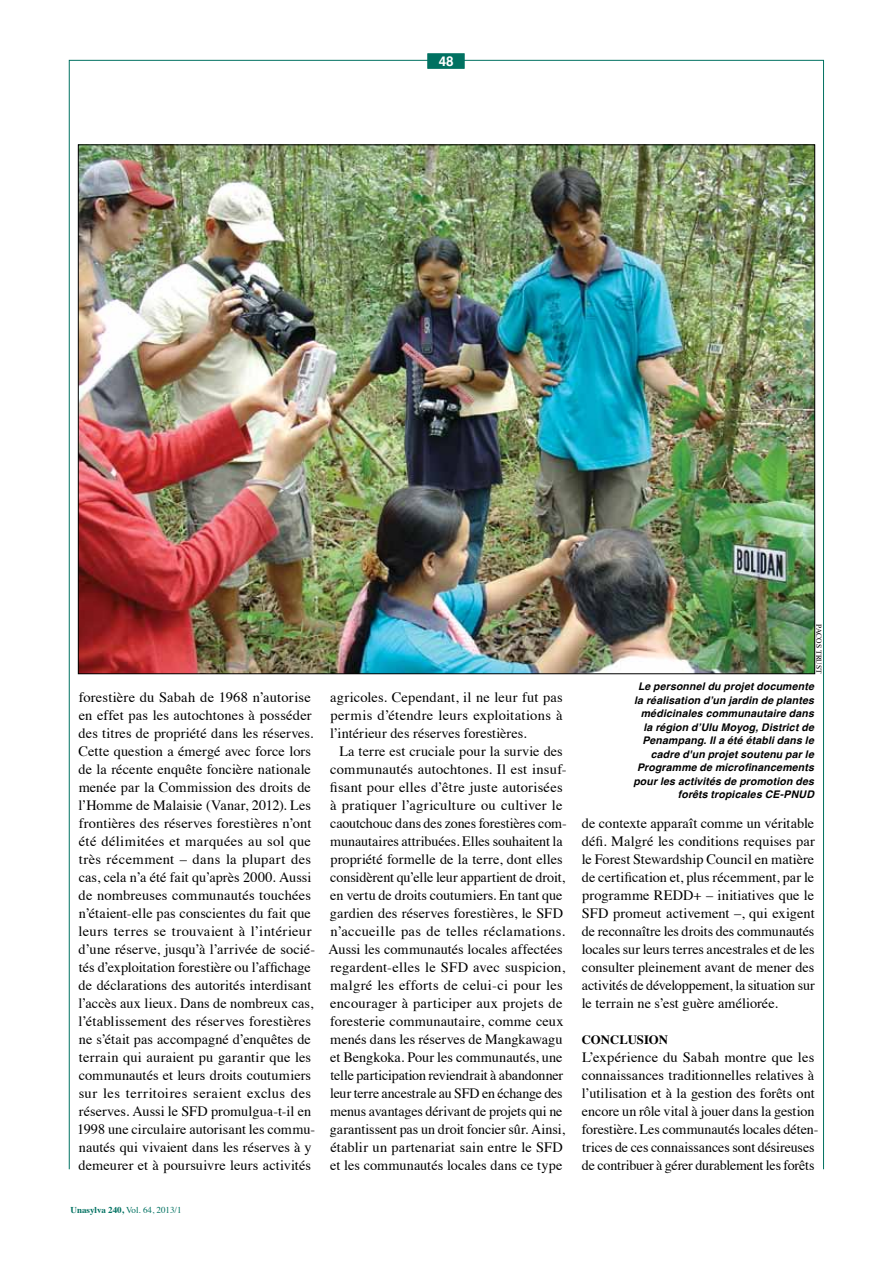
<style>
.page{position:relative;width:893px;height:1263px;background:#fff}
.page>*{position:absolute;margin:0;border:0;box-sizing:border-box;transform-origin:0 0}
.t1{font:14.25px/18px "Times";letter-spacing:.005em;color:#000}
.t2{font:700 13.5px "Helvetica";color:#fff}
.t3{font:700 12.75px "Times";color:#000}
.t4{font:italic 700 10.5px/13.5px "Helvetica";letter-spacing:.015em;color:#000;text-align:right}
.t5{font:9px "Times";color:#007161}
.t6{font:7.5px "Times";letter-spacing:.005em;color:#000}
.s1{font-weight:700}
</style>
<div class="page">
<div style="left:428px;top:54px;width:36px;height:15px;background:#007161;border:1px solid #007161"></div>
<img style="left:80px;top:147px;width:733px;height:525px">
<p class="t2" style="left:439px;top:50px;width:17px">48</p>
<p class="t1" style="left:77px;top:687px;width:239px">forestière du Sabah de 1968 n’autorise en effet pas les autochtones à posséder des titres de propriété dans les réserves.<br>Cette question a émergé avec force lors de la récente enquête foncière nationale menée par la Commission des droits de l’Homme de Malaisie (Vanar, 2012). Les frontières des réserves forestières n’ont été délimitées et marquées au sol que très récemment – dans la plupart des cas, cela n’a été fait qu’après 2000. Aussi de nombreuses communautés touchées n’étaient-elle pas conscientes du fait que leurs terres se trouvaient à l’intérieur d’une réserve, jusqu’à l’arrivée de socié&shy;tés d’exploitation forestière ou l’affichage de déclarations des autorités interdisant l’accès aux lieux. Dans de nombreux cas, l’établissement des réserves forestières ne s’était pas accompagné d’enquêtes de terrain qui auraient pu garantir que les communautés et leurs droits coutumiers sur les territoires seraient exclus des réserves. Aussi le SFD promulgua-t-il en 1998 une circulaire autorisant les commu&shy;nautés qui vivaient dans les réserves à y demeurer et à poursuivre leurs activités</p>
<p class="t1" style="left:330px;top:687px;width:234px;text-align:justify">agricoles. Cependant, il ne leur fut pas permis d’étendre leurs exploitations à l’intérieur des réserves forestières.</p>
<p class="t1" style="left:328px;top:741px;width:240px;text-align:center">La terre est cruciale pour la survie des communautés autochtones. Il est insuf&shy;fisant pour elles d’être juste autorisées à pratiquer l’agriculture ou cultiver le caoutchouc dans des zones forestières com&shy;munautaires attribuées. Elles souhaitent la propriété formelle de la terre, dont elles considèrent qu’elle leur appartient de droit, en vertu de droits coutumiers. En tant que gardien des réserves forestières, le SFD n’accueille pas de telles réclamations.<br>Aussi les communautés locales affectées regardent-elles le SFD avec suspicion, malgré les efforts de celui-ci pour les encourager à participer aux projets de foresterie communautaire, comme ceux menés dans les réserves de Mangkawagu et Bengkoka. Pour les communautés, une telle participation reviendrait à abandonner leur terre ancestrale au SFD en échange des menus avantages dérivant de projets qui ne garantissent pas un droit foncier sûr. Ainsi, établir un partenariat sain entre le SFD et les communautés locales dans ce type</p>
<p class="t5" style="left:71px;top:1201px;width:113px"><span class="s1">Unasylva 240,</span> Vol. 64, 2013/1</p>
<p class="t6" style="left:826px;top:624px;width:51px;rotate:90deg">PACOS TRUST</p>
<p class="t4" style="left:633px;top:680px;width:182px">Le personnel du projet documente la réalisation d’un jardin de plantes médicinales communautaire dans la région d’Ulu Moyog, District de Penampang. Il a été établi dans le cadre d'un projet soutenu par le Programme de microfinancements pour les activités de promotion des forêts tropicales CE-PNUD</p>
<p class="t1" style="left:582px;top:813px;width:235px;text-align:justify">de contexte apparaît comme un véritable défi. Malgré les conditions requises par le Forest Stewardship Council en matière de certification et, plus récemment, par le programme REDD+ – initiatives que le SFD promeut activement –, qui exigent de reconnaître les droits des communautés locales sur leurs terres ancestrales et de les consulter pleinement avant de mener des activités de développement, la situation sur le terrain ne s’est guère améliorée.</p>
<p class="t3" style="left:582px;top:1027px;width:88px">CONCLUSION</p>
<p class="t1" style="left:582px;top:1047px;width:238px">L’expérience du Sabah montre que les connaissances traditionnelles relatives à l’utilisation et à la gestion des forêts ont encore un rôle vital à jouer dans la gestion forestière. Les communautés locales déten&shy;trices de ces connaissances sont désireuses de contribuer à gérer durablement les forêts</p>
</div>
